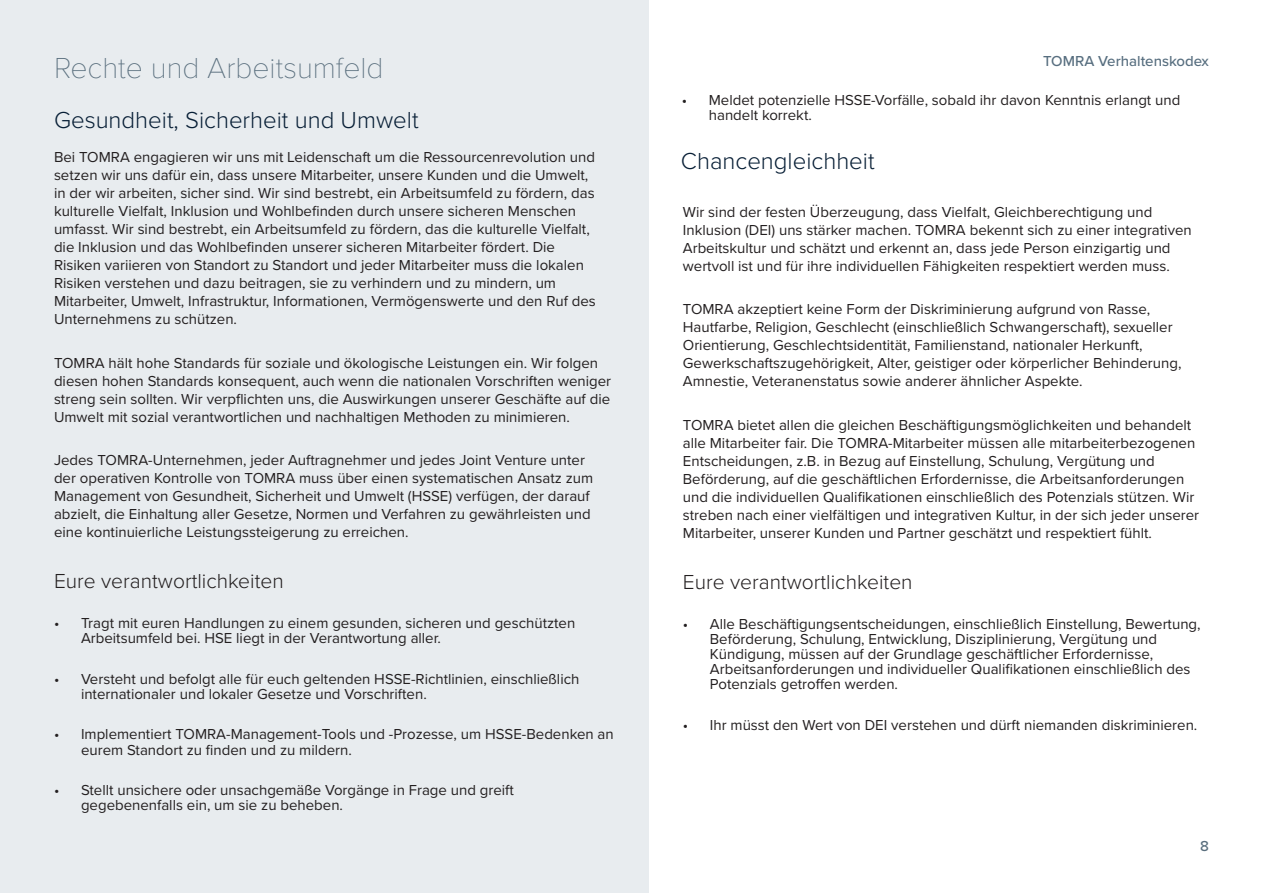
<style>
.page{position:relative;width:1263px;height:893px;background:#fff}
.page>*{position:absolute;margin:0;border:0;box-sizing:border-box;transform-origin:0 0}
.Chapters{font:100 30px "Proxima Nova T";color:#596e7d}
.Sub_heading{font:300 24px "Proxima Nova";color:#081f36}
.t1{font:300 21px "Proxima Nova";color:#231f20}
.t2{font:15px/18px "Proxima Nova";color:#231f20}
.t3{font:500 15px "Proxima Nova";color:#576e7f}
.t4{font:500 15px "Proxima Nova";color:#596e7d}
</style>
<div class="page">
<div style="left:0;top:0;width:648px;height:893px;background:#e8ecef"></div>
<p class="Chapters" style="left:54px;top:45px;width:331px">Rechte und Arbeitsumfeld</p>
<p class="Sub_heading" style="left:54px;top:102px;width:366px">Gesundheit, Sicherheit und Umwelt</p>
<p class="t2" style="left:54px;top:148px;width:543px">Bei TOMRA engagieren wir uns mit Leidenschaft um die Ressourcenrevolution und setzen wir uns dafür ein, dass unsere Mitarbeiter, unsere Kunden und die Umwelt, in der wir arbeiten, sicher sind. Wir sind bestrebt, ein Arbeitsumfeld zu fördern, das kulturelle Vielfalt, Inklusion und Wohlbefinden durch unsere sicheren Menschen umfasst. Wir sind bestrebt, ein Arbeitsumfeld zu fördern, das die kulturelle Vielfalt, die Inklusion und das Wohlbefinden unserer sicheren Mitarbeiter fördert. Die Risiken variieren von Standort zu Standort und jeder Mitarbeiter muss die lokalen Risiken verstehen und dazu beitragen, sie zu verhindern und zu mindern, um Mitarbeiter, Umwelt, Infrastruktur, Informationen, Vermögenswerte und den Ruf des Unternehmens zu schützen.</p>
<p class="t2" style="left:54px;top:353px;width:559px">TOMRA hält hohe Standards für soziale und ökologische Leistungen ein. Wir folgen diesen hohen Standards konsequent, auch wenn die nationalen Vorschriften weniger streng sein sollten. Wir verpflichten uns, die Auswirkungen unserer Geschäfte auf die Umwelt mit sozial verantwortlichen und nachhaltigen Methoden zu minimieren.</p>
<p class="t2" style="left:54px;top:451px;width:541px">Jedes TOMRA-Unternehmen, jeder Auftragnehmer und jedes Joint Venture unter der operativen Kontrolle von TOMRA muss über einen systematischen Ansatz zum Management von Gesundheit, Sicherheit und Umwelt (HSSE) verfügen, der darauf abzielt, die Einhaltung aller Gesetze, Normen und Verfahren zu gewährleisten und eine kontinuierliche Leistungssteigerung zu erreichen.</p>
<p class="t1" style="left:54px;top:565px;width:231px">Eure verantwortlichkeiten</p>
<p class="t2" style="left:81px;top:615px;width:496px;line-height:15px;text-indent:-27px">• Tragt mit euren Handlungen zu einem gesunden, sicheren und geschützten<br>Arbeitsumfeld bei. HSE liegt in der Verantwortung aller.</p>
<p class="t2" style="left:81px;top:671px;width:500px;line-height:15px;text-indent:-27px">• Versteht und befolgt alle für euch geltenden HSSE-Richtlinien, einschließlich internationaler und lokaler Gesetze und Vorschriften.</p>
<p class="t2" style="left:81px;top:726px;width:534px;line-height:15px;text-indent:-27px">• Implementiert TOMRA-Management-Tools und -Prozesse, um HSSE-Bedenken an eurem Standort zu finden und zu mildern.</p>
<p class="t2" style="left:81px;top:782px;width:434px;line-height:15px;text-indent:-27px">• Stellt unsichere oder unsachgemäße Vorgänge in Frage und greift gegebenenfalls ein, um sie zu beheben.</p>
<p class="t3" style="left:1043px;top:50px;width:167px">TOMRA Verhaltenskodex</p>
<p class="t2" style="left:709px;top:92px;width:473px;line-height:15px;text-indent:-27px">• Meldet potenzielle HSSE-Vorfälle, sobald ihr davon Kenntnis erlangt und handelt korrekt.</p>
<p class="Sub_heading" style="left:681px;top:143px;width:195px">Chancengleichheit</p>
<p class="t2" style="left:683px;top:202px;width:510px">Wir sind der festen Überzeugung, dass Vielfalt, Gleichberechtigung und Inklusion (DEI) uns stärker machen. TOMRA bekennt sich zu einer integrativen Arbeitskultur und schätzt und erkennt an, dass jede Person einzigartig und wertvoll ist und für ihre individuellen Fähigkeiten respektiert werden muss.</p>
<p class="t2" style="left:683px;top:300px;width:500px">TOMRA akzeptiert keine Form der Diskriminierung aufgrund von Rasse, Hautfarbe, Religion, Geschlecht (einschließlich Schwangerschaft), sexueller Orientierung, Geschlechtsidentität, Familienstand, nationaler Herkunft, Gewerkschaftszugehörigkeit, Alter, geistiger oder körperlicher Behinderung, Amnestie, Veteranenstatus sowie anderer ähnlicher Aspekte.</p>
<p class="t2" style="left:683px;top:415px;width:518px">TOMRA bietet allen die gleichen Beschäftigungsmöglichkeiten und behandelt alle Mitarbeiter fair. Die TOMRA-Mitarbeiter müssen alle mitarbeiterbezogenen Entscheidungen, z.B. in Bezug auf Einstellung, Schulung, Vergütung und Beförderung, auf die geschäftlichen Erfordernisse, die Arbeitsanforderungen und die individuellen Qualifikationen einschließlich des Potenzials stützen. Wir streben nach einer vielfältigen und integrativen Kultur, in der sich jeder unserer Mitarbeiter, unserer Kunden und Partner geschätzt und respektiert fühlt.</p>
<p class="t1" style="left:683px;top:566px;width:231px">Eure verantwortlichkeiten</p>
<p class="t2" style="left:710px;top:616px;width:492px;line-height:15px;text-indent:-27px">• Alle Beschäftigungsentscheidungen, einschließlich Einstellung, Bewertung, Beförderung, Schulung, Entwicklung, Disziplinierung, Vergütung und Kündigung, müssen auf der Grundlage geschäftlicher Erfordernisse, Arbeitsanforderungen und individueller Qualifikationen einschließlich des Potenzials getroffen werden.</p>
<p class="t2" style="left:683px;top:715px;width:516px">• Ihr müsst den Wert von DEI verstehen und dürft niemanden diskriminieren.</p>
<p class="t4" style="left:1200px;top:835px;width:10px">8</p>
</div>
